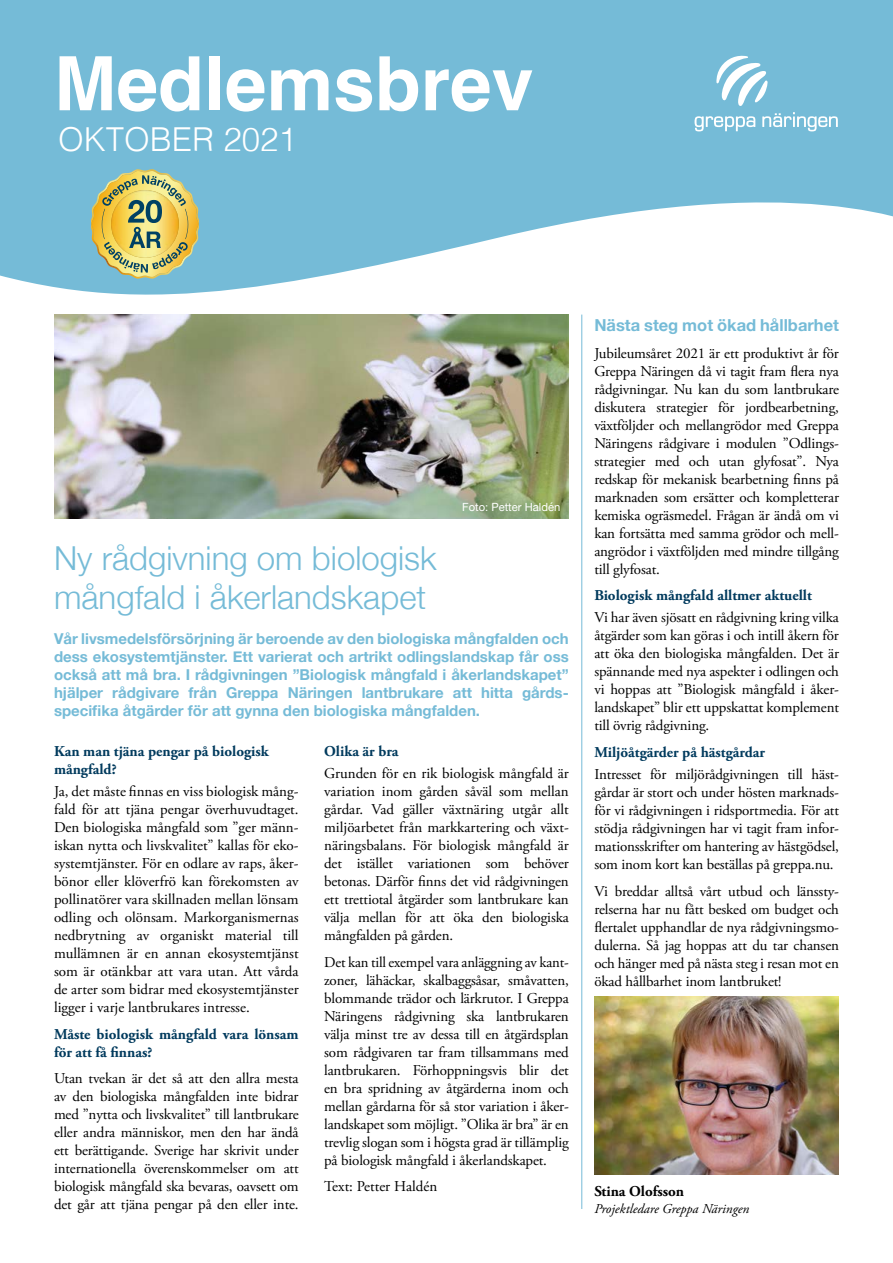
<style>
.page{position:relative;width:893px;height:1263px;background:#fff}
.page>*{position:absolute;margin:0;border:0;box-sizing:border-box;transform-origin:0 0}
.Superheader{font:700 75px "Helvetica";color:#fff}
.Rubriknivå_1___ljusb{font:300 33px/39.6px "Helvetica Neue";color:#75bbd7}
.Subheader{font:300 33px "Helvetica";color:#fff}
.Brödtext{font:700 16.5px "Helvetica Neue";color:#75bbd7}
.Brödtext-2{font:15px/18px "Adobe Garamond Pro";letter-spacing:-.01em;color:#000;text-align:justify}
.Ingress{font:700 15px/18px "Helvetica Neue";color:#75bbd7;text-align:justify}
.Rubrik_i_brödtext{font:700 15px/18px "Adobe Garamond Pro";color:#003a5d}
.Brödtext-3{font:700 15px/18px "Adobe Garamond Pro";color:#003a5d}
.Brödtext-4{font:700 15px "Adobe Garamond Pro";color:#000}
.Brödtext-5{font:italic 13.5px "Adobe Garamond Pro";color:#000}
.t1{font:11.25px "Helvetica Neue";color:#fff}
</style>
<div class="page">
<svg style="left:0;top:0;width:893px;height:318px;fill:#75bbd7"></svg>
<hr style="left:581px;top:315px;width:1px;height:894px;background:#75bbd7">
<svg style="left:695px;top:116px;width:60px;height:15px"></svg>
<svg style="left:762px;top:112px;width:76px;height:19px"></svg>
<svg style="left:716px;top:56px;width:52px;height:50px"></svg>
<img style="left:91px;top:169px;width:108px;height:110px">
<img style="left:54px;top:315px;width:515px;height:204px">
<img style="left:594px;top:996px;width:245px;height:178px">
<h1 class="Superheader" style="left:54px;top:23px;width:481px">Medlemsbrev</h1>
<h2 class="Subheader" style="left:58px;top:111px;width:240px">OKTOBER 2021</h2>
<p class="t1" style="left:462px;top:499px;width:100px">Foto: Petter Haldén</p>
<h1 class="Rubriknivå_1___ljusb" style="left:54px;top:536px;width:384px">Ny rådgivning om biologisk mångfald i åkerlandskapet</h1>
<p class="Ingress" style="left:54px;top:630px;width:516px">Vår livsmedelsförsörjning är beroende av den biologiska mångfalden och dess ekosystemtjänster. Ett varierat och artrikt odlingslandskap får oss också att må bra. I rådgivningen ”Biologisk mångfald i åkerlandskapet” hjälper rådgivare från Greppa Näringen lantbrukare att hitta gårds&shy;specifika åtgärder för att gynna den biologiska mångfalden.</p>
<h2 class="Rubrik_i_brödtext" style="left:54px;top:742px;width:216px">Kan man tjäna pengar på biologisk mångfald?</h2>
<p class="Brödtext-2" style="left:54px;top:783px;width:246px">Ja, det måste finnas en viss biologisk mång&shy;fald för att tjäna pengar överhuvudtaget.<br>Den biologiska mångfald som ”ger männ&shy;iskan nytta och livskvalitet” kallas för eko&shy;systemtjänster. För en odlare av raps, åker&shy;bönor eller klöverfrö kan förekomsten av pollinatörer vara skillnaden mellan lönsam odling och olönsam. Markorganismernas nedbrytning av organiskt material till mullämnen är en annan ekosystemtjänst som är otänkbar att vara utan. Att vårda de arter som bidrar med ekosystemtjänster ligger i varje lantbrukares intresse.</p>
<p class="Brödtext-3" style="left:54px;top:1025px;width:246px">Måste biologisk mångfald vara lönsam för att få finnas?</p>
<p class="Brödtext-2" style="left:54px;top:1070px;width:246px">Utan tvekan är det så att den allra mesta av den biologiska mångfalden inte bidrar med ”nytta och livskvalitet” till lantbrukare eller andra människor, men den har ändå ett berättigande. Sverige har skrivit under internationella överenskommelser om att biologisk mångfald ska bevaras, oavsett om det går att tjäna pengar på den eller inte.</p>
<h2 class="Rubrik_i_brödtext" style="left:324px;top:742px;width:76px">Olika är bra</h2>
<p class="Brödtext-2" style="left:324px;top:765px;width:246px">Grunden för en rik biologisk mångfald är variation inom gården såväl som mellan gårdar. Vad gäller växtnäring utgår allt miljöarbetet från markkartering och växt&shy;näringsbalans. För biologisk mångfald är det istället variationen som behöver betonas. Därför finns det vid rådgivningen ett trettiotal åtgärder som lantbrukare kan välja mellan för att öka den biologiska mångfalden på gården.</p>
<p class="Brödtext-2" style="left:324px;top:953px;width:246px">Det kan till exempel vara anläggning av kant&shy;zoner, lähäckar, skalbaggsåsar, småvatten, blommande trädor och lärkrutor. I Greppa Näringens rådgivning ska lantbrukaren välja minst tre av dessa till en åtgärdsplan som rådgivaren tar fram tillsammans med lantbrukaren. Förhoppningsvis blir det en bra spridning av åtgärderna inom och mellan gårdarna för så stor variation i åker&shy;landskapet som möjligt. ”Olika är bra” är en trevlig slogan som i högsta grad är tillämplig på biologisk mångfald i åkerlandskapet.</p>
<p class="Brödtext-2" style="left:324px;top:1178px;width:115px">Text: Petter Haldén</p>
<p class="Brödtext" style="left:594px;top:312px;width:246px">Nästa steg mot ökad hållbarhet</p>
<p class="Brödtext-2" style="left:594px;top:344px;width:246px">Jubileumsåret 2021 är ett produktivt år för Greppa Näringen då vi tagit fram flera nya rådgivningar. Nu kan du som lantbrukare diskutera strategier för jordbearbetning, växtföljder och mellangrödor med Greppa Näringens rådgivare i modulen ”Odlings&shy;strategier med och utan glyfosat”. Nya redskap för mekanisk bearbetning finns på marknaden som ersätter och kompletterar kemiska ogräsmedel. Frågan är ändå om vi kan fortsätta med samma grödor och mell&shy;angrödor i växtföljden med mindre tillgång till glyfosat.</p>
<h2 class="Rubrik_i_brödtext" style="left:594px;top:587px;width:219px">Biologisk mångfald alltmer aktuellt</h2>
<p class="Brödtext-2" style="left:594px;top:609px;width:246px">Vi har även sjösatt en rådgivning kring vilka åtgärder som kan göras i och intill åkern för att öka den biologiska mångfalden. Det är spännande med nya aspekter i odlingen och vi hoppas att ”Biologisk mångfald i åker&shy;landskapet” blir ett uppskattat komplement till övrig rådgivning.</p>
<h2 class="Rubrik_i_brödtext" style="left:594px;top:743px;width:172px">Miljöåtgärder på hästgårdar</h2>
<p class="Brödtext-2" style="left:594px;top:766px;width:246px">Intresset för miljörådgivningen till häst&shy;gårdar är stort och under hösten marknads&shy;för vi rådgivningen i ridsportmedia. För att stödja rådgivningen har vi tagit fram infor&shy;mationsskrifter om hantering av hästgödsel, som inom kort kan beställas på greppa.nu.</p>
<p class="Brödtext-2" style="left:594px;top:882px;width:246px">Vi breddar alltså vårt utbud och länssty&shy;relserna har nu fått besked om budget och flertalet upphandlar de nya rådgivningsmo&shy;dulerna. Så jag hoppas att du tar chansen och hänger med på nästa steg i resan mot en ökad hållbarhet inom lantbruket!</p>
<p class="Brödtext-4" style="left:594px;top:1183px;width:91px">Stina Olofsson</p>
<p class="Brödtext-5" style="left:594px;top:1200px;width:156px">Projektledare Greppa Näringen</p>
</div>
